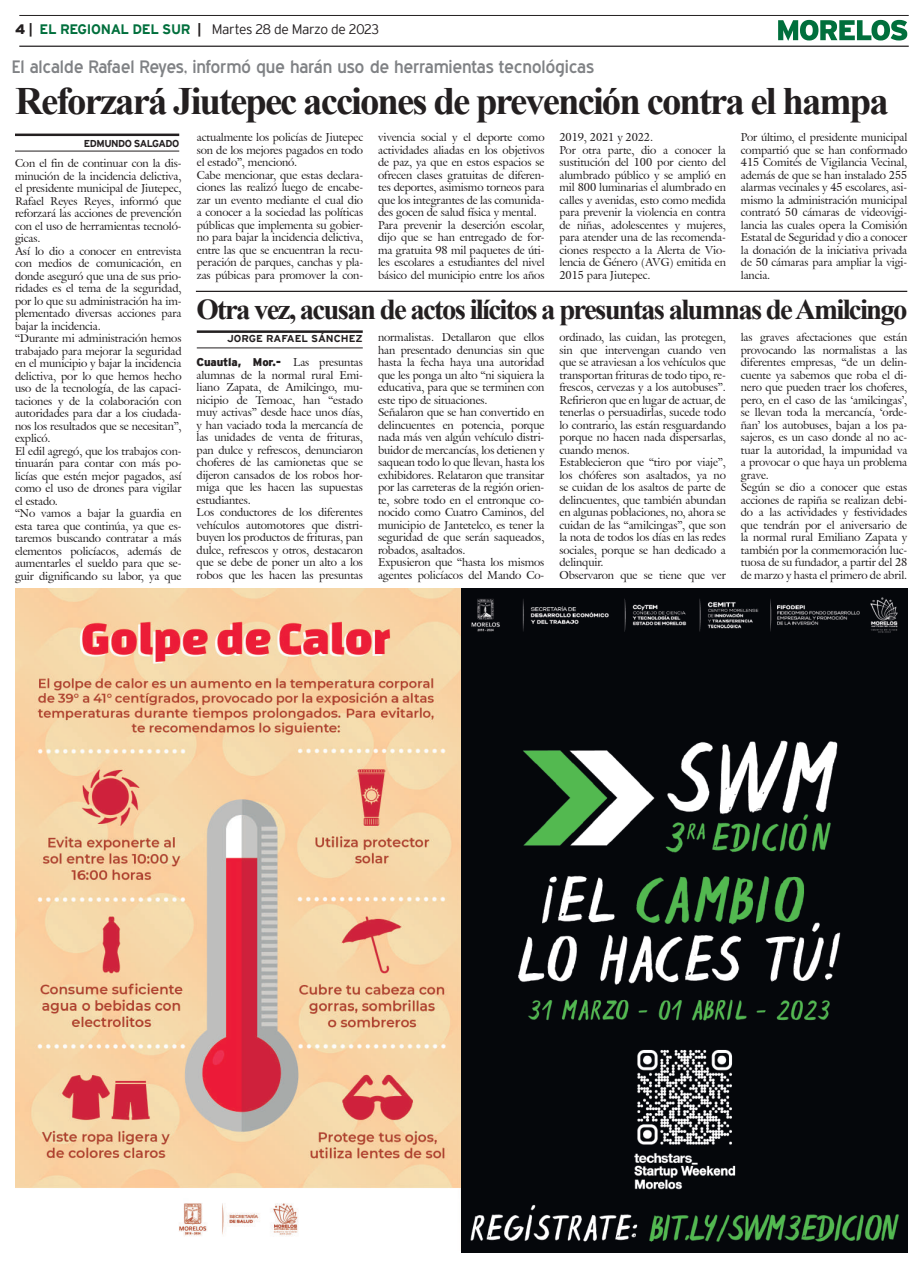
<style>
.page{position:relative;width:923px;height:1268px;background:#fff}
.page>*{position:absolute;margin:0;border:0;box-sizing:border-box;transform-origin:0 0}
.t1{font:700 38.75px "Times New Roman";letter-spacing:-.05em;color:#231f20}
.t2{font:700 28.75px "Times New Roman";letter-spacing:-.06em;color:#231f20}
.t3{font:17.5px "Blue Highway";letter-spacing:-.015em;color:#808285;scale:1.05 1}
.t4{font:300 13.75px "Interstate";letter-spacing:-.035em;color:#231f20}
.t5{font:11.25px/12.5px "Galliard IT Cby BT";letter-spacing:-.01em;color:#231f20}
.t6{font:900 11.25px "Interstate";letter-spacing:-.01em;color:#231f20}
.t7{font:700 10px "Interstate";letter-spacing:-.015em;color:#231f20;scale:1.05 1}
.t8{font:700 10px "Interstate";letter-spacing:-.05em;color:#231f20}
.s1{font-weight:900}
.s2{font-weight:700}
.s3{font-weight:700;color:#006f3c}
.s4{font-family:"Galliard IT Cby BT";font-weight:400}
</style>
<div class="page">
<hr style="left:19px;top:15px;width:889px;height:1px;background:#231f20">
<hr style="left:19px;top:46px;width:889px;height:1px;background:#231f20">
<svg style="left:778px;top:20px;width:129px;height:21px"></svg>
<img style="left:15px;top:588px;width:445px;height:648px">
<img style="left:461px;top:588px;width:447px;height:664px">
<hr style="left:15px;top:134px;width:164px;height:2px;background:#231f20">
<hr style="left:15px;top:151px;width:164px;height:1px;background:#231f20">
<hr style="left:196px;top:291px;width:711px;height:1px;background:#231f20">
<hr style="left:197px;top:330px;width:166px;height:3px;background:#231f20">
<hr style="left:197px;top:347px;width:166px;height:1px;background:#231f20">
<p class="t4" style="left:15px;top:21px;width:365px"><span class="s1">4</span> <span class="s2">|</span> <span class="s3">EL REGIONAL DEL SUR</span> <span class="s2">|</span> Martes 28 de Marzo de 2023</p>
<h3 class="t3" style="left:12px;top:57px;width:556px">El alcalde Rafael Reyes, informó que harán uso de herramientas tecnológicas</h3>
<h1 class="t1" style="left:15px;top:73px;width:875px">Reforzará Jiutepec acciones de prevención contra el hampa</h1>
<p class="t8" style="left:84px;top:138px;width:97px">EDMUNDO SALGADO</p>
<p class="t5" style="left:197px;top:131px;width:168px">actualmente los policías de Jiutepec son de los mejores pagados en todo el estado”, mencionó.<br>Cabe mencionar, que estas declara&shy;ciones las realizó luego de encabe&shy;zar un evento mediante el cual dio a conocer a la sociedad las políticas públicas que implementa su gobier&shy;no para bajar la incidencia delictiva, entre las que se encuentran la recu&shy;peración de parques, canchas y pla&shy;zas púbicas para promover la con-</p>
<p class="t5" style="left:378px;top:131px;width:168px">vivencia social y el deporte como actividades aliadas en los objetivos de paz, ya que en estos espacios se ofrecen clases gratuitas de diferen&shy;tes deportes, asimismo torneos para que los integrantes de las comunida&shy;des gocen de salud física y mental.<br>Para prevenir la deserción escolar, dijo que se han entregado de for&shy;ma gratuita 98 mil paquetes de úti&shy;les escolares a estudiantes del nivel básico del municipio entre los años</p>
<p class="t5" style="left:559px;top:131px;width:168px">2019, 2021 y 2022.<br>Por otra parte, dio a conocer la sustitución del 100 por ciento del alumbrado público y se amplió en mil 800 luminarias el alumbrado en calles y avenidas, esto como medida para prevenir la violencia en contra de niñas, adolescentes y mujeres, para atender una de las recomenda&shy;ciones respecto a la Alerta de Vio&shy;lencia de Género (AVG) emitida en<br>2015 para Jiutepec.</p>
<p class="t5" style="left:741px;top:131px;width:168px;text-align:justify">Por último, el presidente municipal compartió que se han conformado 415 Comités de Vigilancia Vecinal, además de que se han instalado 255 alarmas vecinales y 45 escolares, asi&shy;mismo la administración municipal contrató 50 cámaras de videovigi&shy;lancia las cuales opera la Comisión Estatal de Seguridad y dio a conocer la donación de la iniciativa privada de 50 cámaras para ampliar la vigi&shy;lancia.</p>
<h2 class="t2" style="left:196px;top:288px;width:712px">Otra vez, acusan de actos ilícitos a presuntas alumnas de Amilcingo</h2>
<p class="t7" style="left:227px;top:333px;width:131px">JORGE RAFAEL SÁNCHEZ</p>
<p class="t5" style="left:15px;top:157px;width:168px">Con el fin de continuar con la dis&shy;minución de la incidencia delictiva, el presidente municipal de Jiutepec,<br>Rafael Reyes Reyes, informó que reforzará las acciones de prevención con el uso de herramientas tecnoló&shy;gicas.<br>Así lo dio a conocer en entrevista con medios de comunicación, en donde aseguró que una de sus prio&shy;ridades es el tema de la seguridad, por lo que su administración ha im&shy;plementado diversas acciones para bajar la incidencia.<br>“Durante mi administración hemos trabajado para mejorar la seguridad en el municipio y bajar la incidencia delictiva, por lo que hemos hecho uso de la tecnología, de las capaci&shy;taciones y de la colaboración con autoridades para dar a los ciudada&shy;nos los resultados que se necesitan”, explicó.<br>El edil agregó, que los trabajos con&shy;tinuarán para contar con más po&shy;licías que estén mejor pagados, así como el uso de drones para vigilar el estado.<br>“No vamos a bajar la guardia en esta tarea que continúa, ya que es&shy;taremos buscando contratar a más elementos policíacos, además de aumentarles el sueldo para que se&shy;guir dignificando su labor, ya que</p>
<p class="t5" style="left:378px;top:331px;width:168px">normalistas. Detallaron que ellos han presentado denuncias sin que hasta la fecha haya una autoridad que les ponga un alto “ni siquiera la educativa, para que se terminen con este tipo de situaciones.<br>Señalaron que se han convertido en delincuentes en potencia, porque nada más ven algún vehículo distri&shy;buidor de mercancías, los detienen y saquean todo lo que llevan, hasta los exhibidores. Relataron que transitar por las carreteras de la región orien&shy;te, sobre todo en el entronque co&shy;nocido como Cuatro Caminos, del municipio de Jantetelco, es tener la seguridad de que serán saqueados, robados, asaltados.<br>Expusieron que “hasta los mismos agentes policíacos del Mando Co-</p>
<p class="t5" style="left:559px;top:331px;width:168px">ordinado, las cuidan, las protegen, sin que intervengan cuando ven que se atraviesan a los vehículos que transportan frituras de todo tipo, re&shy;frescos, cervezas y a los autobuses”.<br>Refirieron que en lugar de actuar, de tenerlas o persuadirlas, sucede todo lo contrario, las están resguardando porque no hacen nada dispersarlas, cuando menos.<br>Establecieron que “tiro por viaje”, los chóferes son asaltados, ya no se cuidan de los asaltos de parte de delincuentes, que también abundan en algunas poblaciones, no, ahora se cuidan de las “amilcingas”, que son la nota de todos los días en las redes sociales, porque se han dedicado a delinquir.<br>Observaron que se tiene que ver</p>
<p class="t5" style="left:740px;top:331px;width:168px">las graves afectaciones que están provocando las normalistas a las diferentes empresas, “de un delin&shy;cuente ya sabemos que roba el di&shy;nero que pueden traer los choferes, pero, en el caso de las ‘amilcingas’, se llevan toda la mercancía, ‘orde&shy;ñan’ los autobuses, bajan a los pa&shy;sajeros, es un caso donde al no ac&shy;tuar la autoridad, la impunidad va a provocar o que haya un problema grave.<br>Según se dio a conocer que estas acciones de rapiña se realizan debi&shy;do a las actividades y festividades que tendrán por el aniversario de la normal rural Emiliano Zapata y también por la conmemoración luc&shy;tuosa de su fundador, a partir del 28 de marzo y hasta el primero de abril.</p>
<p class="t6" style="left:196px;top:356px;width:168px">Cuautla, Mor.- <span class="s4">Las presuntas</span></p>
<p class="t5" style="left:196px;top:368px;width:168px">alumnas de la normal rural Emi&shy;liano Zapata, de Amilcingo, mu&shy;nicipio de Temoac, han “estado muy activas” desde hace unos días, y han vaciado toda la mercancía de las unidades de venta de frituras, pan dulce y refrescos, denunciaron choferes de las camionetas que se dijeron cansados de los robos hor&shy;miga que les hacen las supuestas estudiantes.<br>Los conductores de los diferentes vehículos automotores que distri&shy;buyen los productos de frituras, pan dulce, refrescos y otros, destacaron que se debe de poner un alto a los robos que les hacen las presuntas</p>
</div>
